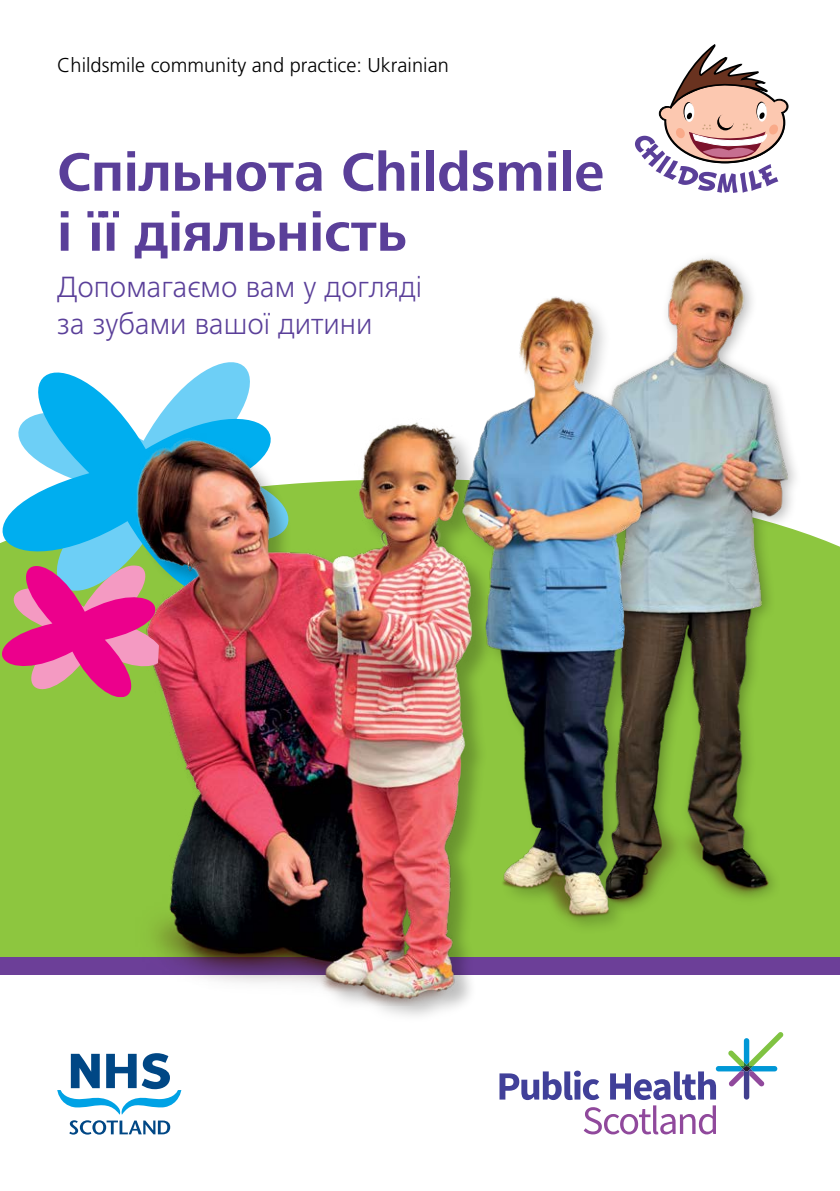
<style>
.page{position:relative;width:840px;height:1191px;background:#fff}
.page>*{position:absolute;margin:0;border:0;box-sizing:border-box;transform-origin:0 0}
.Main_title{font:700 56px/60px "Frutiger Next LTW1 G";color:#5a3f99}
.t1{font:300 30.4px/36.6px "Frutiger Next LTW1 G";color:#5a3f99}
.t2{font:300 20px "Frutiger LT Std";color:#000}
</style>
<div class="page">
<div style="left:0;top:601px;width:839px;height:360px;background:#8dc63f"></div>
<svg style="left:0;top:527px;width:839px;height:74px;fill:#8dc63f"></svg>
<svg style="left:3px;top:362px;width:247px;height:196px"></svg>
<div style="left:770px;top:99px;width:17px;height:15px;border:1px solid #000;border-radius:50%"></div>
<div style="left:771px;top:101px;width:15px;height:11px;background:#fcc8b0;border-radius:50%"></div>
<svg style="left:635px;top:44px;width:143px;height:149px"></svg>
<svg style="left:499px;top:1032px;width:283px;height:102px"></svg>
<div style="left:0;top:958px;width:839px;height:17px;background:#6c3f98"></div>
<svg style="left:69px;top:1120px;width:101px;height:14px"></svg>
<svg style="left:57px;top:1053px;width:124px;height:61px"></svg>
<img style="left:661px;top:257px;width:141px;height:641px">
<div style="left:458px;top:293px;width:203px;height:646px;background:#000;opacity:.2"></div>
<img style="left:458px;top:293px;width:190px;height:633px">
<div style="left:137px;top:424px;width:358px;height:602px;background:#000;opacity:.25"></div>
<img style="left:117px;top:397px;width:391px;height:608px">
<svg style="left:0;top:558px;width:163px;height:141px"></svg>
<p class="t2" style="left:57px;top:53px;width:393px">Childsmile community and practice: Ukrainian</p>
<h1 class="Main_title" style="left:57px;top:144px;width:548px">Спільнота Childsmile і її діяльність</h1>
<p class="t1" style="left:57px;top:269px;width:366px">Допомагаємо вам у догляді за зубами вашої дитини</p>
</div>
